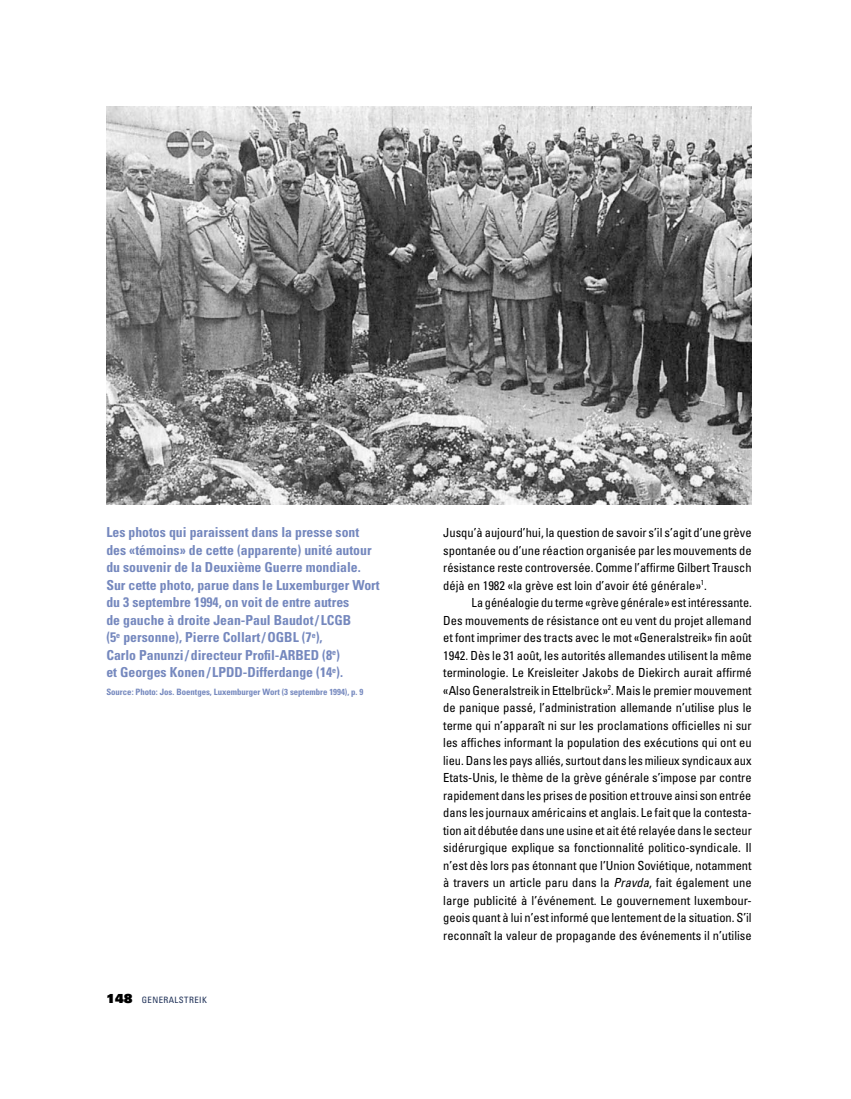
<style>
.page{position:relative;width:851px;height:1099px;background:#fff}
.page>*{position:absolute;margin:0;border:0;box-sizing:border-box;transform-origin:0 0}
.t1{font:700 condensed 13.75px/17.5px "Univers LT Std";color:#7588be}
.t2{font:condensed 12.5px/17.5px "Univers LT Std";color:#000;text-align:justify}
.t3{font:700 condensed 8.75px "Univers LT Std";color:#7588be}
.t4{font:condensed 8.75px "Univers LT Std";letter-spacing:.05em;color:#1c2e55}
.s1{font-family:"Univers LT Std X Black";font-stretch:normal;font-size:12.5px;color:#000}
.s2{font-style:italic}
</style>
<div class="page">
<img style="left:106px;top:106px;width:645px;height:399px">
<p class="t1" style="left:106px;top:523px;width:275px">Les photos qui paraissent dans la presse sont des «témoins» de cette (apparente) unité autour du souvenir de la Deuxième Guerre mondiale.<br>Sur cette photo, parue dans le Luxemburger Wort du 3 septembre 1994, on voit de entre autres<br>de gauche à droite Jean-Paul Baudot/ LCGB<br>(5<sup>e</sup> personne), Pierre Collart/OGBL (7<sup>e</sup>),<br>Carlo Panunzi/directeur Profil-ARBED (8<sup>e</sup>)<br>et Georges Konen / LPDD-Differdange (14<sup>e</sup>).</p>
<p class="t3" style="left:106px;top:686px;width:258px">Source: Photo: Jos. Boentges, Luxemburger Wort (3 septembre 1994), p. 9</p>
<p class="t4" style="left:106px;top:993px;width:102px"><span class="s1">148</span> GENERALSTREIK</p>
<p class="t2" style="left:443px;top:523px;width:310px">Jusqu’à aujourd’hui, la question de savoir s’il s’agit d’une grève spontanée ou d’une réaction organisée par les mouvements de résistance reste controversée. Comme l’affirme Gilbert Trausch déjà en 1982 «la grève est loin d’avoir été générale»<sup>1</sup>.</p>
<p class="t2" style="left:443px;top:593px;width:310px;text-indent:28px">La généalogie du terme «grève générale» est intéressante.<br>Des mouvements de résistance ont eu vent du projet allemand et font imprimer des tracts avec le mot «Generalstreik» fin août 1942. Dès le 31 août, les autorités allemandes utilisent la même terminologie. Le Kreisleiter Jakobs de Diekirch aurait affirmé «Also Generalstreik in Ettelbrück»<sup>2</sup>. Mais le premier mouvement de panique passé, l’administration allemande n’utilise plus le terme qui n’apparaît ni sur les proclamations officielles ni sur les affiches informant la population des exécutions qui ont eu lieu. Dans les pays alliés, surtout dans les milieux syndicaux aux Etats-Unis, le thème de la grève générale s’impose par contre rapidement dans les prises de position et trouve ainsi son entrée dans les journaux américains et anglais. Le fait que la contesta&shy;tion ait débutée dans une usine et ait été relayée dans le secteur sidérurgique explique sa fonctionnalité politico-syndicale. Il n’est dès lors pas étonnant que l’Union Soviétique, notamment à travers un article paru dans la <span class="s2">Pravda</span>, fait également une large publicité à l’événement. Le gouvernement luxembour&shy;geois quant à lui n’est informé que lentement de la situation. S’il reconnaît la valeur de propagande des événements il n’utilise</p>
</div>
